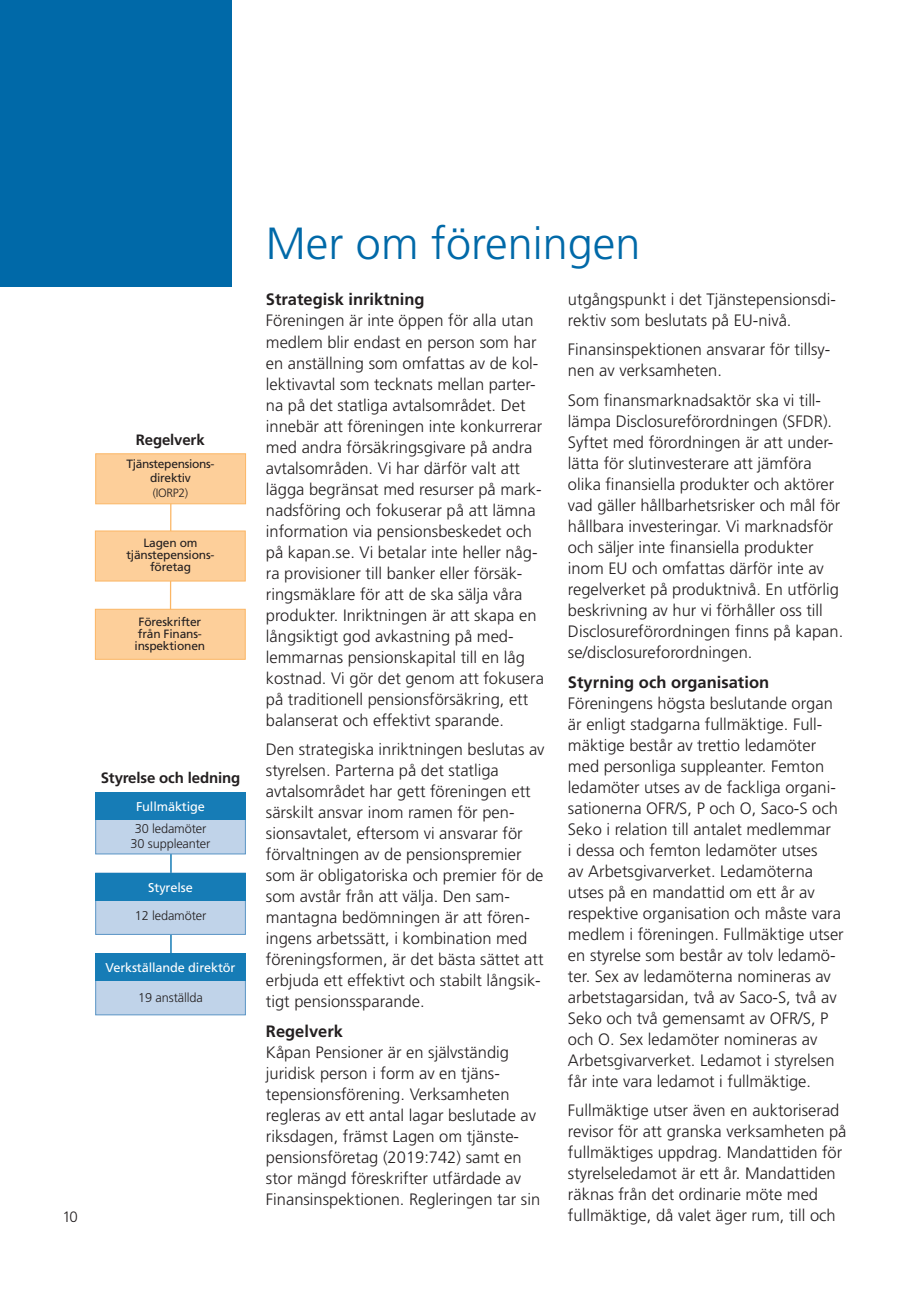
<style>
.page{position:relative;width:919px;height:1289px;background:#fff}
.page>*{position:absolute;margin:0;border:0;box-sizing:border-box;transform-origin:0 0}
.t1{font:300 45px "Frutiger";color:#0069a8}
.t2{font:300 16.5px/21px "Frutiger";color:#231f20}
.t3{font:700 16.5px "Frutiger";color:#231f20}
.t4{font:700 15px "Frutiger";letter-spacing:-.01em;color:#231f20}
.t5{font:300 15px "Frutiger";color:#231f20}
.t6{font:300 12.75px/15.3px "Frutiger";letter-spacing:-.01em;color:#231f20;text-align:center}
.t7{font:12.75px "Frutiger";letter-spacing:-.01em;color:#fff}
.t8{font:12px/12.1px "Frutiger";letter-spacing:-.015em;color:#231f20;text-align:center}
.t9{font:300 12px "Frutiger";letter-spacing:-.025em;color:#231f20}
</style>
<div class="page">
<div style="left:95px;top:953px;width:150px;height:62px;background:#c0d3e9;border:1px solid #5994c5"></div>
<hr style="left:170px;top:836px;width:2px;height:124px;background:#167cb6">
<div style="left:95px;top:792px;width:150px;height:62px;background:#c0d3e9;border:1px solid #5994c5"></div>
<div style="left:95px;top:792px;width:151px;height:27px;background:#167cb6"></div>
<div style="left:95px;top:873px;width:150px;height:61px;background:#c0d3e9"></div>
<div style="left:95px;top:873px;width:151px;height:27px;background:#167cb6"></div>
<div style="left:95px;top:953px;width:151px;height:27px;background:#167cb6"></div>
<hr style="left:170px;top:493px;width:1px;height:122px;background:#fbb665">
<div style="left:95px;top:531px;width:150px;height:50px;background:#fdcf9a;border:1px solid #fbb665"></div>
<div style="left:95px;top:609px;width:150px;height:50px;background:#fdcf9a;border:1px solid #fbb665"></div>
<div style="left:95px;top:453px;width:151px;height:51px;background:#fdcf9a;border:1px solid #fbb665"></div>
<div style="left:0;top:0;width:232px;height:286px;background:#0069a8"></div>
<p class="t4" style="left:136px;top:430px;width:70px">Regelverk</p>
<p class="t8" style="left:126px;top:456px;width:90px;line-height:14.4px">Tjänstepensions&shy;direktiv</p>
<p class="t9" style="left:153px;top:486px;width:37px">(IORP2)</p>
<p class="t8" style="left:126px;top:537px;width:89px">Lagen om tjänstepensions&shy;företag</p>
<p class="t8" style="left:134px;top:615px;width:72px">Föreskrifter från Finans&shy;inspektionen</p>
<p class="t4" style="left:101px;top:768px;width:141px">Styrelse och ledning</p>
<p class="t7" style="left:136px;top:799px;width:70px">Fullmäktige</p>
<p class="t6" style="left:131px;top:821px;width:81px">30 ledamöter<br>30 suppleanter</p>
<p class="t7" style="left:148px;top:879px;width:46px">Styrelse</p>
<p class="t6" style="left:135px;top:907px;width:73px">12 ledamöter</p>
<p class="t7" style="left:105px;top:960px;width:132px">Verkställande direktör</p>
<p class="t6" style="left:138px;top:990px;width:66px">19 anställda</p>
<p class="t5" style="left:63px;top:1207px;width:17px">10</p>
<h1 class="t1" style="left:266px;top:218px;width:376px">Mer om föreningen</h1>
<p class="t3" style="left:266px;top:290px;width:160px">Strategisk inriktning</p>
<p class="t2" style="left:266px;top:310px;width:279px">Föreningen är inte öppen för alla utan medlem blir endast en person som har en anställning som omfattas av de kol&shy;lektivavtal som tecknats mellan parter&shy;na på det statliga avtalsområdet. Det innebär att föreningen inte konkurrerar med andra försäkringsgivare på andra avtalsområden. Vi har därför valt att lägga begränsat med resurser på mark&shy;nadsföring och fokuserar på att lämna information via pensionsbeskedet och på kapan.se. Vi betalar inte heller någ&shy;ra provisioner till banker eller försäk&shy;ringsmäklare för att de ska sälja våra produkter. Inriktningen är att skapa en långsiktigt god avkastning på med&shy;lemmarnas pensionskapital till en låg kostnad. Vi gör det genom att fokusera på traditionell pensionsförsäkring, ett balanserat och effektivt sparande.</p>
<p class="t2" style="left:266px;top:739px;width:280px">Den strategiska inriktningen beslutas av styrelsen. Parterna på det statliga avtalsområdet har gett föreningen ett särskilt ansvar inom ramen för pen&shy;sionsavtalet, eftersom vi ansvarar för förvaltningen av de pensionspremier som är obligatoriska och premier för de som avstår från att välja. Den sam&shy;mantagna bedömningen är att fören&shy;ingens arbetssätt, i kombination med föreningsformen, är det bästa sättet att erbjuda ett effektivt och stabilt långsik&shy;tigt pensionssparande.</p>
<p class="t3" style="left:266px;top:1021px;width:79px">Regelverk</p>
<p class="t2" style="left:266px;top:1042px;width:276px">Kåpan Pensioner är en självständig juridisk person i form av en tjäns&shy;tepensionsförening. Verksamheten regleras av ett antal lagar beslutade av riksdagen, främst Lagen om tjänste&shy;pensionsföretag (2019:742) samt en stor mängd föreskrifter utfärdade av Finansinspektionen. Regleringen tar sin</p>
<p class="t2" style="left:568px;top:289px;width:269px">utgångspunkt i det Tjänstepensionsdi&shy;rektiv som beslutats på EU-nivå.</p>
<p class="t2" style="left:568px;top:339px;width:264px">Finansinspektionen ansvarar för tillsy&shy;nen av verksamheten.</p>
<p class="t2" style="left:568px;top:390px;width:277px">Som finansmarknadsaktör ska vi til - lämpa Disclosureförordningen (SFDR).<br>Syftet med förordningen är att under&shy;lätta för slutinvesterare att jämföra olika finansiella produkter och aktörer vad gäller hållbarhetsrisker och mål för hållbara investeringar. Vi marknadsför och säljer inte finansiella produkter inom EU och omfattas därför inte av regelverket på produktnivå. En utförlig beskrivning av hur vi förhåller oss till Disclosureförordningen finns på kapan. se/disclosureforordningen.</p>
<p class="t3" style="left:568px;top:672px;width:203px">Styrning och organisation</p>
<p class="t2" style="left:568px;top:692px;width:277px">Föreningens högsta beslutande organ är enligt stadgarna fullmäktige. Full&shy;mäktige består av trettio ledamöter med personliga suppleanter. Femton ledamöter utses av de fackliga organi&shy;sationerna OFR/S, P och O, Saco-S och Seko i relation till antalet medlemmar<br>i dessa och femton ledamöter utses<br>av Arbetsgivarverket. Ledamöterna utses på en mandattid om ett år av respektive organisation och måste vara medlem i föreningen. Fullmäktige utser en styrelse som består av tolv ledamö&shy;ter. Sex av ledamöterna nomineras av arbetstagarsidan, två av Saco-S, två av Seko och två gemensamt av OFR/S, P och O. Sex ledamöter nomineras av Arbetsgivarverket. Ledamot i styrelsen får inte vara ledamot i fullmäktige.</p>
<p class="t2" style="left:568px;top:1100px;width:280px">Fullmäktige utser även en auktoriserad revisor för att granska verksamheten på fullmäktiges uppdrag. Mandattiden för styrelseledamot är ett år. Mandattiden räknas från det ordinarie möte med fullmäktige, då valet äger rum, till och</p>
</div>
